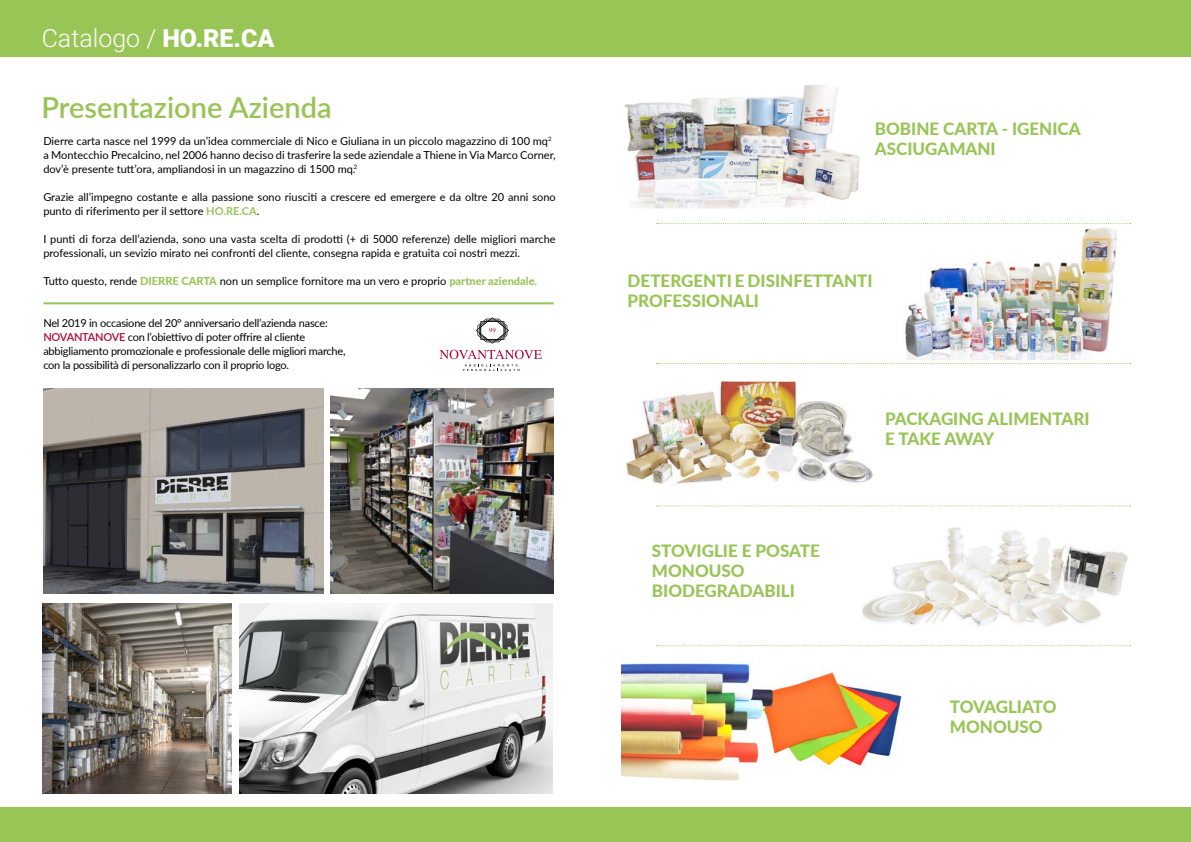
<style>
.page{position:relative;width:1191px;height:842px;background:#fff}
.page>*{position:absolute;margin:0;border:0;box-sizing:border-box;transform-origin:0 0}
.t1{font:600 29px "Lato";color:#99c455}
.t2{font:300 25px "Roboto";color:#fff}
.t3{font:800 17px/20px "Lato";color:#98c556}
.t4{font:11px/14px "Lato";color:#000}
.t5{font:11px/14px "Lato";letter-spacing:-.02em;color:#000}
.t6{font:6px "Lato";color:#000}
.s1{font-weight:900}
.s2{font-weight:700;color:#98c556}
.s3{font-weight:800;color:#98c556}
.s4{font-weight:600;color:#b70538}
</style>
<div class="page">
<div style="left:0;top:0;width:595px;height:57px;background:#98c556"></div>
<div style="left:596px;top:0;width:595px;height:57px;background:#98c556"></div>
<div style="left:0;top:808px;width:1191px;height:34px;background:#98c556"></div>
<img style="left:43px;top:603px;width:188px;height:191px">
<img style="left:239px;top:603px;width:314px;height:191px">
<hr style="left:43px;top:302px;width:511px;height:2px;background:#98c556">
<svg style="left:476px;top:317px;width:33px;height:27px"></svg>
<svg style="left:439px;top:350px;width:103px;height:21px"></svg>
<img style="left:43px;top:388px;width:280px;height:206px">
<img style="left:330px;top:388px;width:224px;height:206px">
<img style="left:624px;top:85px;width:235px;height:123px">
<svg style="left:656px;top:223px;width:474px;height:141px"></svg>
<img style="left:887px;top:225px;width:242px;height:135px">
<img style="left:626px;top:380px;width:247px;height:104px">
<svg style="left:656px;top:505px;width:474px;height:141px"></svg>
<img style="left:862px;top:511px;width:268px;height:129px">
<img style="left:621px;top:663px;width:282px;height:118px">
<h2 class="t2" style="left:42px;top:21px;width:234px">Catalogo / <span class="s1">HO.RE.CA</span></h2>
<h1 class="t1" style="left:42px;top:87px;width:292px">Presentazione Azienda</h1>
<p class="t4" style="left:43px;top:134px;width:514px">Dierre carta nasce nel 1999 da un’idea commerciale di Nico e Giuliana in un piccolo magazzino di 100 mq a Montecchio Precalcino, nel 2006 hanno deciso di trasferire la sede aziendale a Thiene in Via Marco Corner, dov’è presente tutt’ora, ampliandosi in un magazzino di 1500 mq.</p>
<p class="t4" style="left:43px;top:190px;width:514px">Grazie all’impegno costante e alla passione sono riusciti a crescere ed emergere e da oltre 20 anni sono punto di riferimento per il settore <span class="s2">HO.RE.CA</span>.</p>
<p class="t4" style="left:43px;top:232px;width:514px">I punti di forza dell’azienda, sono una vasta scelta di prodotti (+ di 5000 referenze) delle migliori marche professionali, un sevizio mirato nei confronti del cliente, consegna rapida e gratuita coi nostri mezzi.</p>
<p class="t4" style="left:43px;top:274px;width:495px">Tutto questo, rende <span class="s3">DIERRE CARTA</span> non un semplice fornitore ma un vero e proprio <span class="s3">partner aziendale.</span></p>
<p class="t6" style="left:548px;top:135px;width:5px">2</p>
<p class="t6" style="left:354px;top:163px;width:5px">2</p>
<p class="t5" style="left:43px;top:316px;width:304px">Nel 2019 in occasione del 20° anniversario dell’azienda nasce:<br><span class="s4">NOVANTANOVE</span> con l’obiettivo di poter offrire al cliente abbigliamento promozionale e professionale delle migliori marche, con la possibilità di personalizzarlo con il proprio logo.</p>
<h3 class="t3" style="left:875px;top:118px;width:207px">BOBINE CARTA - IGENICA<br>ASCIUGAMANI</h3>
<h3 class="t3" style="left:627px;top:270px;width:246px">DETERGENTI E DISINFETTANTI<br>PROFESSIONALI</h3>
<h3 class="t3" style="left:652px;top:540px;width:169px">STOVIGLIE E POSATE<br>MONOUSO<br>BIODEGRADABILI</h3>
<h3 class="t3" style="left:885px;top:408px;width:206px">PACKAGING ALIMENTARI<br>E TAKE AWAY</h3>
<h3 class="t3" style="left:950px;top:696px;width:108px">TOVAGLIATO<br>MONOUSO</h3>
</div>
